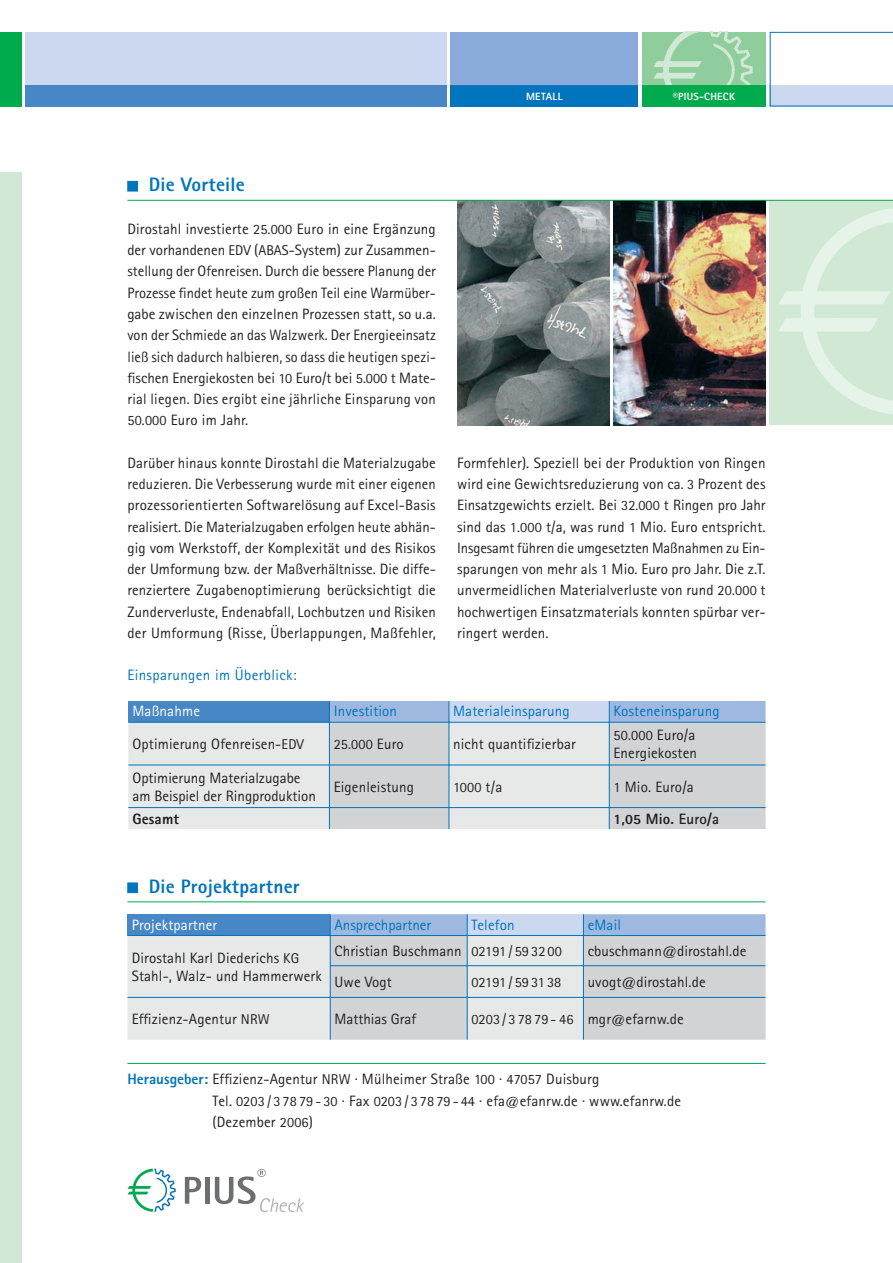
<style>
.page{position:relative;width:893px;height:1263px;background:#fff}
.page>*{position:absolute;margin:0;border:0;box-sizing:border-box;transform-origin:0 0}
.t1{font:800 19.5px "Rotis Sans Serif";letter-spacing:.01em;color:#0074bc}
.t2{font:15px/21.3px "Rotis Sans Serif";letter-spacing:.01em;color:#231f20;text-align:justify}
.t3{font:15px "Rotis Sans Serif";letter-spacing:.01em;color:#0074bc}
.t4{font:15px "Rotis Sans Serif";letter-spacing:.01em;color:#fff}
.t5{font:700 15px "Rotis Sans Serif";color:#231f20}
.t6{font:800 15px "Rotis Sans Serif";letter-spacing:.01em;color:#231f20}
.t7{font:14.25px "Rotis Sans Serif";letter-spacing:.01em;color:#231f20}
.t8{font:14.25px "Rotis Sans Serif";letter-spacing:-.01em;color:#231f20}
.t9{font:800 10.5px "Rotis Sans Serif";letter-spacing:.025em;color:#fff}
.s1{font-size:14.25px}
.s2{font-size:15px}
.s3{font-weight:800;font-size:14.25px}
.s4{font-weight:800}
.s5{font-weight:800;color:#0074bc}
</style>
<div class="page">
<div style="left:642px;top:32px;width:123px;height:74px;background:#90cd9c"></div>
<img style="left:653px;top:32px;width:99px;height:53px">
<div style="left:0;top:173px;width:21px;height:1090px;background:#d1e9d4"></div>
<div style="left:642px;top:85px;width:123px;height:21px;background:#00ab4e"></div>
<div style="left:25px;top:32px;width:421px;height:74px;background:#ccd8ef"></div>
<svg style="left:769px;top:32px;width:123px;height:74px"></svg>
<div style="left:0;top:32px;width:21px;height:74px;background:#00ab4e"></div>
<div style="left:25px;top:85px;width:421px;height:21px;background:#4887c6"></div>
<svg style="left:128px;top:1169px;width:48px;height:43px"></svg>
<svg style="left:185px;top:1177px;width:16px;height:27px"></svg>
<hr style="left:205px;top:1177px;width:4px;height:27px;background:#6d6e70">
<svg style="left:215px;top:1169px;width:89px;height:43px"></svg>
<div style="left:451px;top:32px;width:187px;height:74px;background:#8aaad9"></div>
<div style="left:451px;top:85px;width:187px;height:21px;background:#0074bc"></div>
<div style="left:128px;top:181px;width:9px;height:10px;background:#0074bc"></div>
<div style="left:127px;top:181px;width:11px;height:10px;border:1px solid #0074bc"></div>
<div style="left:127px;top:914px;width:203px;height:22px;background:#4887c6"></div>
<div style="left:127px;top:936px;width:203px;height:104px;background:#e7e8e8"></div>
<svg style="left:331px;top:966px;width:434px;height:74px;background:#d5d8d9"></svg>
<hr style="left:127px;top:935px;width:340px;height:1px;background:#0074bc">
<svg style="left:330px;top:914px;width:435px;height:51px;background:#bfccdc"></svg>
<hr style="left:330px;top:965px;width:137px;height:1px;background:#0074bc">
<hr style="left:330px;top:966px;width:1px;height:31px;background:#0074bc">
<hr style="left:467px;top:965px;width:116px;height:1px;background:#0074bc">
<hr style="left:467px;top:966px;width:1px;height:31px;background:#0074bc">
<hr style="left:583px;top:965px;width:182px;height:1px;background:#0074bc">
<hr style="left:583px;top:966px;width:1px;height:31px;background:#0074bc">
<hr style="left:127px;top:997px;width:340px;height:1px;background:#0074bc">
<hr style="left:330px;top:998px;width:1px;height:42px;background:#0074bc">
<hr style="left:467px;top:997px;width:116px;height:1px;background:#0074bc">
<hr style="left:467px;top:998px;width:1px;height:42px;background:#0074bc">
<hr style="left:583px;top:997px;width:182px;height:1px;background:#0074bc">
<hr style="left:583px;top:998px;width:1px;height:42px;background:#0074bc">
<div style="left:128px;top:883px;width:9px;height:10px;background:#0074bc"></div>
<div style="left:127px;top:883px;width:11px;height:10px;border:1px solid #0074bc"></div>
<hr style="left:127px;top:902px;width:638px;height:1px;background:#00ab4e">
<hr style="left:127px;top:1063px;width:638px;height:1px;background:#00ab4e">
<div style="left:128px;top:701px;width:201px;height:21px;background:#4887c6"></div>
<div style="left:128px;top:723px;width:201px;height:106px;background:#e7e8e8"></div>
<svg style="left:330px;top:723px;width:435px;height:106px;background:#d7d9db"></svg>
<svg style="left:329px;top:701px;width:436px;height:21px;background:#abc2e4"></svg>
<hr style="left:128px;top:722px;width:321px;height:1px;background:#0074bc">
<hr style="left:329px;top:723px;width:1px;height:42px;background:#0074bc">
<hr style="left:449px;top:722px;width:160px;height:1px;background:#0074bc">
<hr style="left:448px;top:723px;width:1px;height:42px;background:#0074bc">
<hr style="left:609px;top:722px;width:156px;height:1px;background:#0074bc">
<hr style="left:609px;top:723px;width:1px;height:42px;background:#0074bc">
<hr style="left:128px;top:765px;width:321px;height:1px;background:#0074bc">
<hr style="left:329px;top:765px;width:1px;height:42px;background:#0074bc">
<hr style="left:449px;top:765px;width:160px;height:1px;background:#0074bc">
<hr style="left:448px;top:765px;width:1px;height:42px;background:#0074bc">
<hr style="left:609px;top:765px;width:156px;height:1px;background:#0074bc">
<hr style="left:609px;top:765px;width:1px;height:42px;background:#0074bc">
<hr style="left:128px;top:807px;width:321px;height:1px;background:#0074bc">
<svg style="left:329px;top:808px;width:1px;height:21px"></svg>
<hr style="left:449px;top:807px;width:160px;height:1px;background:#0074bc">
<svg style="left:448px;top:808px;width:1px;height:21px"></svg>
<hr style="left:609px;top:807px;width:156px;height:1px;background:#0074bc">
<svg style="left:609px;top:808px;width:1px;height:21px"></svg>
<img style="left:457px;top:201px;width:152px;height:224px">
<img style="left:613px;top:201px;width:152px;height:224px">
<div style="left:769px;top:200px;width:123px;height:225px;background:#d1e9d4"></div>
<img style="left:779px;top:208px;width:113px;height:206px">
<hr style="left:127px;top:200px;width:765px;height:1px;background:#00ab4e">
<p class="t9" style="left:526px;top:93px;width:38px">METALL</p>
<p class="t9" style="left:672px;top:93px;width:64px">®PIUS-CHECK</p>
<h1 class="t1" style="left:149px;top:178px;width:98px">Die Vorteile</h1>
<p class="t2" style="left:127px;top:220px;width:310px">Dirostahl investierte <span class="s1">25.000</span> Euro in eine Ergänzung der vorhandenen <span class="s1">EDV</span> (<span class="s1">ABAS</span>-System) zur Zusammen&shy;stellung der Ofenreisen. Durch die bessere Planung der Prozesse findet heute zum großen Teil eine Warm über&shy;gabe zwischen den einzelnen Prozessen statt, so u.a. von der Schmiede an das Walzwerk. Der Energieeinsatz ließ sich dadurch halbieren, so dass die heutigen spezi&shy;fischen Energiekosten bei <span class="s1">10</span> Euro/t bei <span class="s1">5.000</span> t Mate&shy;rial liegen. Dies ergibt eine jährliche Einsparung von <span class="s1">50.000</span> Euro im Jahr.</p>
<p class="t2" style="left:127px;top:454px;width:310px">Darüber hinaus konnte Dirostahl die Materialzugabe reduzieren. Die Verbesserung wurde mit einer eigenen prozessorientierten Softwarelösung auf Excel-Basis realisiert. Die Materialzugaben erfolgen heute abhän&shy;gig vom Werkstoff, der Komplexität und des Risikos der Umformung bzw. der Maßverhältnisse. Die diffe&shy;renziertere Zugabenoptimierung berücksichtigt die Zunderverluste, Endenabfall, Lochbutzen und Risiken der Umformung (Risse, Überlappungen, Maßfehler,</p>
<p class="t3" style="left:127px;top:670px;width:171px">Einsparungen im Überblick:</p>
<p class="t2" style="left:457px;top:454px;width:310px">Formfehler). Speziell bei der Produktion von Ringen wird eine Gewichtsreduzierung von ca. <span class="s1">3</span> Prozent des Einsatzgewichts erzielt. Bei <span class="s1">32.000</span> t Ringen pro Jahr sind das <span class="s1">1.000</span> t/a, was rund <span class="s1">1</span> Mio. Euro entspricht.<br>Ins gesamt führen die umgesetzten Maßnahmen zu Ein&shy;sparungen von mehr als <span class="s1">1</span> Mio. Euro pro Jahr. Die z.T. unvermeidlichen Materialverluste von rund <span class="s1">20.000</span> t hochwertigen Einsatzmaterials konnten spürbar ver&shy;ringert werden.</p>
<p class="t4" style="left:132px;top:706px;width:69px">Maßnahme</p>
<p class="t3" style="left:333px;top:706px;width:65px">Investition</p>
<p class="t3" style="left:453px;top:706px;width:118px">Materialeinsparung</p>
<p class="t3" style="left:613px;top:706px;width:108px">Kosteneinsparung</p>
<p class="t2" style="left:132px;top:735px;width:173px">Optimierung Ofenreisen-<span class="s1">EDV</span></p>
<p class="t7" style="left:333px;top:740px;width:72px">25.000 <span class="s2">Euro</span></p>
<p class="t2" style="left:453px;top:735px;width:124px">nicht quantifizierbar</p>
<p class="t7" style="left:613px;top:731px;width:83px">50.000 <span class="s2">Euro/a</span></p>
<p class="t2" style="left:613px;top:744px;width:85px">Energiekosten</p>
<p class="t2" style="left:132px;top:770px;width:185px;line-height:18px">Optimierung Materialzugabe am Beispiel der Ringproduktion</p>
<p class="t2" style="left:333px;top:778px;width:82px">Eigenleistung</p>
<p class="t7" style="left:453px;top:782px;width:51px">1000 <span class="s2">t/a</span></p>
<p class="t2" style="left:613px;top:778px;width:82px"><span class="s1">1</span> Mio. Euro/a</p>
<p class="t6" style="left:132px;top:814px;width:48px">Gesamt</p>
<p class="t5" style="left:613px;top:814px;width:107px"><span class="s3">1,05</span> <span class="s4">Mio.</span> Euro/a</p>
<h1 class="t1" style="left:149px;top:880px;width:152px">Die Projektpartner</h1>
<p class="t4" style="left:132px;top:919px;width:87px">Projektpartner</p>
<p class="t3" style="left:334px;top:919px;width:98px">Ansprechpartner</p>
<p class="t3" style="left:471px;top:919px;width:45px">Telefon</p>
<p class="t3" style="left:587px;top:919px;width:35px">eMail</p>
<p class="t2" style="left:132px;top:951px;width:192px;line-height:18px">Dirostahl Karl Diederichs <span class="s1">KG<br></span>Stahl-, Walz- und Hammerwerk</p>
<p class="t2" style="left:334px;top:942px;width:229px">Christian Buschmann <span class="s1">02191 / 59 32 00</span></p>
<p class="t2" style="left:587px;top:942px;width:160px">cbuschmann@dirostahl.de</p>
<p class="t2" style="left:334px;top:973px;width:59px">Uwe Vogt</p>
<p class="t8" style="left:471px;top:977px;width:91px">02191 / 59 31 38</p>
<p class="t2" style="left:587px;top:973px;width:119px">uvogt@dirostahl.de</p>
<p class="t2" style="left:132px;top:1010px;width:139px">Effizienz-Agentur <span class="s1">NRW</span></p>
<p class="t2" style="left:334px;top:1010px;width:83px">Matthias Graf</p>
<p class="t7" style="left:471px;top:1015px;width:214px">0203 / 3 78 79 - 46 <span class="s2">mgr</span>@<span class="s2">efarnw.de</span></p>
<p class="t2" style="left:212px;top:1070px;width:470px;text-align:left;text-indent:-85px"><span class="s5">Herausgeber:</span> Effizienz-Agentur <span class="s1">NRW</span> · Mülheimer Straße <span class="s1">100</span> · <span class="s1">47057</span> Duisburg<br>Tel. <span class="s1">0203 / 3 78 79 - 30</span> · Fax <span class="s1">0203 / 3 78 79 - 44</span> · efa<span class="s1">@</span>efanrw.de · www.efanrw.de (Dezember <span class="s1">2006</span>)</p>
</div>
